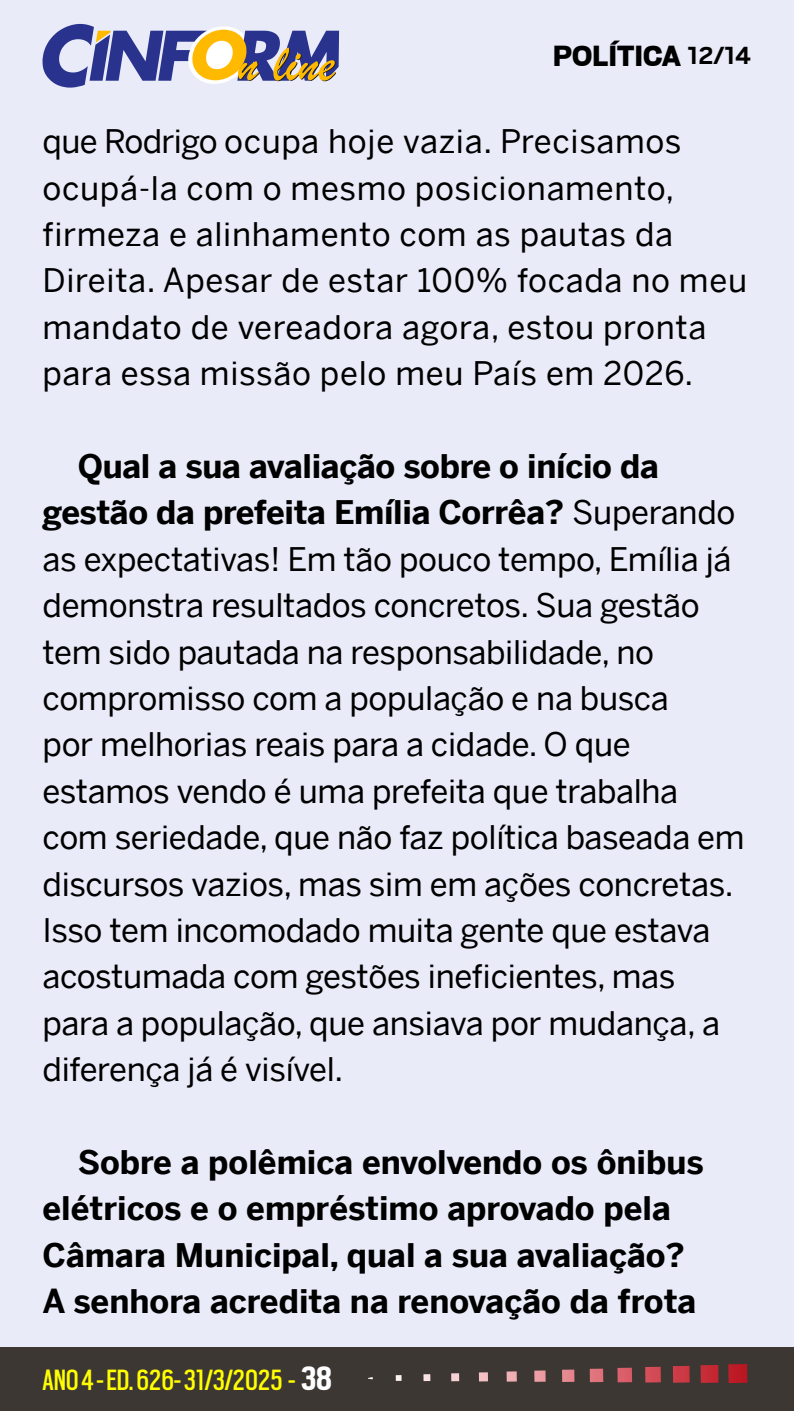
<style>
.page{position:relative;width:794px;height:1411px;background:#fff}
.page>*{position:absolute;margin:0;border:0;box-sizing:border-box;transform-origin:0 0}
.t1{font:32.5px/46.4px "Benton Sans";letter-spacing:-.01em;color:#000}
.t2{font:32.5px/46.4px "Benton Sans";letter-spacing:.02em;color:#000}
.t3{font:700 32.5px/46.4px "Benton Sans";color:#000}
.t4{font:32.5px "Scout Cond";color:#ff0}
.t5{font:900 32.5px "Scout";color:#000}
.s1{font-weight:700;font-size:27.5px}
.s2{font-weight:700}
.s3{font-weight:700;font-size:37.5px;color:#fff}
</style>
<div class="page">
<div style="left:0;top:0;width:794px;height:1410px;background:#e9ecf8"></div>
<div style="left:0;top:1347px;width:794px;height:63px;background:#3d3734"></div>
<img style="left:728px;top:1364px;width:19px;height:18px">
<img style="left:700px;top:1365px;width:18px;height:17px">
<img style="left:673px;top:1365px;width:16px;height:17px">
<img style="left:645px;top:1366px;width:16px;height:16px">
<img style="left:617px;top:1367px;width:15px;height:15px">
<svg style="left:590px;top:1368px;width:13px;height:13px"></svg>
<svg style="left:562px;top:1369px;width:12px;height:12px"></svg>
<svg style="left:534px;top:1370px;width:11px;height:11px"></svg>
<svg style="left:506px;top:1371px;width:11px;height:10px"></svg>
<svg style="left:479px;top:1372px;width:9px;height:9px"></svg>
<svg style="left:451px;top:1373px;width:8px;height:8px"></svg>
<svg style="left:423px;top:1374px;width:7px;height:6px"></svg>
<svg style="left:396px;top:1375px;width:5px;height:5px"></svg>
<svg style="left:43px;top:24px;width:296px;height:64px"></svg>
<p class="t5" style="left:553px;top:40px;width:200px">POLÍTICA <span class="s1">12/14</span></p>
<p class="t2" style="left:43px;top:118px;width:706px">que Rodrigo ocupa hoje vazia. Precisamos ocupá-la com o mesmo posicionamento, firmeza e alinhamento com as pautas da Direita. Apesar de estar 100% focada no meu mandato de vereadora agora, estou pronta para essa missão pelo meu País em 2026.</p>
<p class="t1" style="left:43px;top:442px;width:703px;text-indent:35px"><span class="s2">Qual a sua avaliação sobre o início da gestão da prefeita Emília Corrêa?</span> Superando as expectativas! Em tão pouco tempo, Emília já demonstra resultados concretos. Sua gestão tem sido pautada na responsabilidade, no compromisso com a população e na busca<br>por melhorias reais para a cidade. O que estamos vendo é uma prefeita que trabalha com seriedade, que não faz política baseada em discursos vazios, mas sim em ações concretas.<br>Isso tem incomodado muita gente que estava acostumada com gestões ineficientes, mas para a população, que ansiava por mudança, a diferença já é visível.</p>
<p class="t3" style="left:43px;top:1138px;width:663px;text-indent:35px">Sobre a polêmica envolvendo os ônibus elétricos e o empréstimo aprovado pela Câmara Municipal, qual a sua avaliação?<br>A senhora acredita na renovação da frota</p>
<p class="t4" style="left:43px;top:1358px;width:291px">ANO 4 - ED. 626- 31/3/2025 - <span class="s3">38</span></p>
</div>
